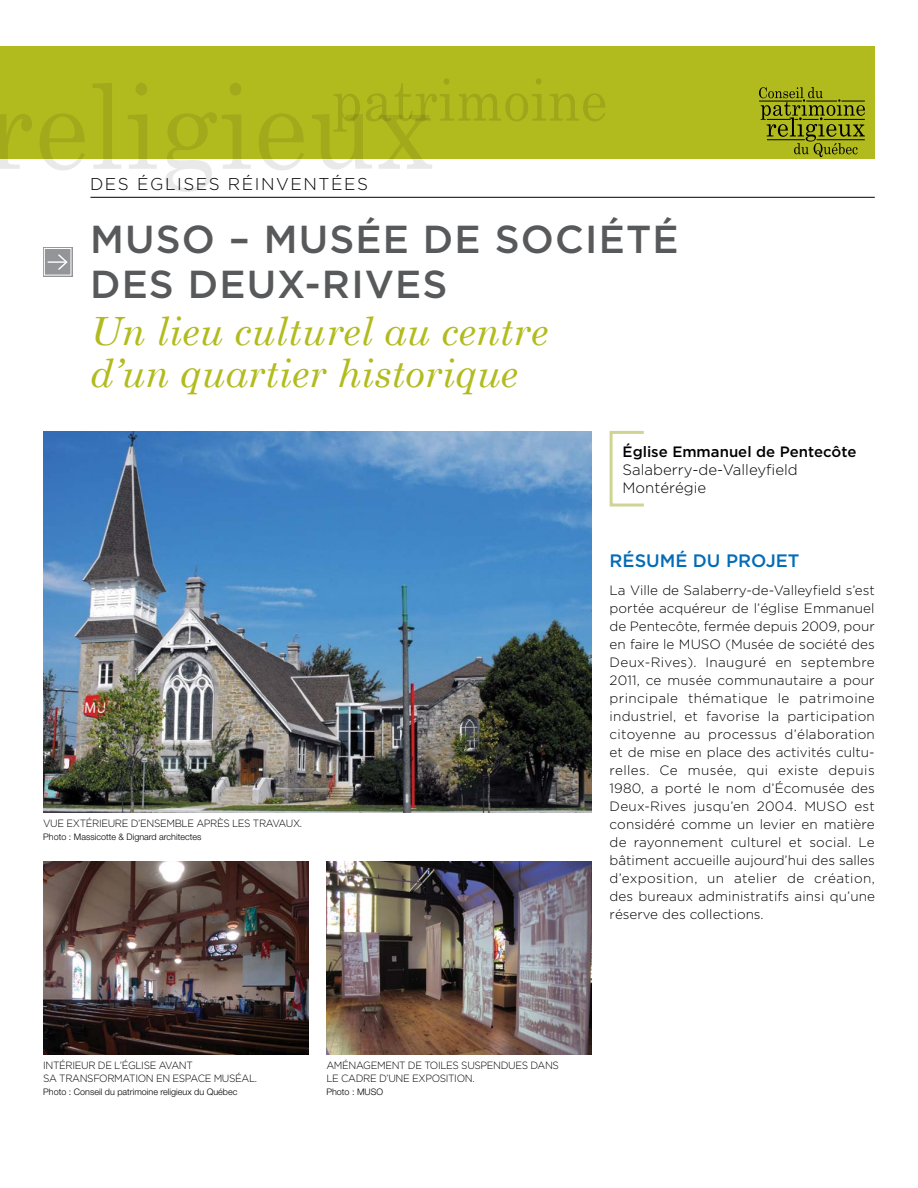
<style>
.page{position:relative;width:918px;height:1188px;background:#fff}
.page>*{position:absolute;margin:0;border:0;box-sizing:border-box;transform-origin:0 0}
.t1{font:italic 39px/42px "Century Schoolbook";color:#b2bb1e}
.t2{font:500 39px/45px "Gotham";letter-spacing:.03em;color:#58595b}
.t3{font:500 18px "Gotham";color:#036cb6}
.t4{font:300 17.1px "Gotham";color:#000}
.t5{font:300 15px/18px "Gotham";color:#000}
.t6{font:500 15px "Gotham";color:#000}
.t7{font:300 13.5px/18px "Gotham";color:#000;text-align:justify}
.t8{font:300 10.5px "Gotham";letter-spacing:.095em;color:#000;scale:.95 1}
.t9{font:300 9px "Helvetica Neue";color:#000}
</style>
<div class="page">
<div style="left:610px;top:431px;width:35px;height:76px;border:3px solid #cfd494"></div>
<div style="left:0;top:46px;width:875px;height:113px;background:#b2bb1e"></div>
<svg style="left:0;top:114px;width:32px;height:55px"></svg>
<svg style="left:40px;top:113px;width:45px;height:57px"></svg>
<svg style="left:93px;top:83px;width:28px;height:86px"></svg>
<svg style="left:128px;top:83px;width:29px;height:86px"></svg>
<svg style="left:165px;top:83px;width:86px;height:109px"></svg>
<svg style="left:259px;top:113px;width:45px;height:57px"></svg>
<svg style="left:312px;top:78px;width:293px;height:92px"></svg>
<svg style="left:759px;top:87px;width:106px;height:70px"></svg>
<svg style="left:43px;top:247px;width:30px;height:30px"></svg>
<hr style="left:90px;top:197px;width:785px;height:1px;background:#000">
<img style="left:43px;top:861px;width:265px;height:193px">
<img style="left:326px;top:861px;width:266px;height:193px">
<img style="left:43px;top:431px;width:549px;height:381px">
<p class="t4" style="left:90px;top:175px;width:27px">Des</p>
<p class="t4" style="left:137px;top:175px;width:40px">églises</p>
<p class="t4" style="left:228px;top:175px;width:11px">réi</p>
<p class="t4" style="left:261px;top:175px;width:83px">nventées</p>
<h1 class="t2" style="left:90px;top:216px;width:590px;text-indent:266px">ÉE DE SOCIÉTÉ<br>DES DEUX-RIVES</h1>
<h1 class="t2" style="left:90px;top:216px;width:31px">MUSO</h1>
<h1 class="t2" style="left:229px;top:216px;width:64px">– MUS</h1>
<h1 class="t1" style="left:90px;top:309px;width:460px">Un lieu culturel au centre d’un quartier historique</h1>
<p class="t8" style="left:43px;top:818px;width:53px">Vue extérieure</p>
<p class="t8" style="left:131px;top:818px;width:33px">d’ensem</p>
<p class="t8" style="left:175px;top:818px;width:68px">ble après les</p>
<p class="t8" style="left:253px;top:818px;width:53px">travaux.</p>
<p class="t9" style="left:43px;top:832px;width:160px">Photo : Massicotte &amp; Dignard architectes</p>
<p class="t6" style="left:623px;top:443px;width:235px">Église Emmanuel de Pentecôte</p>
<p class="t5" style="left:623px;top:460px;width:177px">Salaberry-de-Valleyfield<br>Montérégie</p>
<h2 class="t3" style="left:610px;top:550px;width:191px">Résumé du projet</h2>
<p class="t7" style="left:610px;top:581px;width:267px">La Ville de Salaberry-de-Valleyfield s’est portée acquéreur de l’église Emmanuel de Pentecôte, fermée depuis 2009, pour en faire le MUSO (Musée de société des Deux-Rives). Inauguré en septembre 2011, ce musée communautaire a pour principale thématique le patrimoine industriel, et favorise la participation citoyenne au processus d’élaboration et de mise en place des activités cultu&shy;relles. Ce musée, qui existe depuis 1980, a porté le nom d’Écomusée des Deux-Rives jusqu’en 2004. MUSO est considéré comme un levier en matière de rayonnement culturel et social. Le bâtiment accueille aujourd’hui des salles d’exposition, un atelier de création, des bureaux administratifs ainsi qu’une réserve des collections.</p>
<p class="t8" style="left:43px;top:1060px;width:24px">Intérieur</p>
<p class="t8" style="left:98px;top:1060px;width:46px">de l’église</p>
<p class="t8" style="left:159px;top:1060px;width:37px">avant</p>
<p class="t8" style="left:43px;top:1073px;width:68px">sa transform</p>
<p class="t8" style="left:123px;top:1073px;width:104px">ation en espace musé</p>
<p class="t8" style="left:242px;top:1073px;width:18px">al.</p>
<p class="t9" style="left:43px;top:1086px;width:196px">Photo : Conseil du patrimoine religieux du Québec</p>
<p class="t8" style="left:326px;top:1060px;width:9px">Amé</p>
<p class="t8" style="left:349px;top:1060px;width:32px">nageme</p>
<p class="t8" style="left:392px;top:1060px;width:48px">nt de toiles</p>
<p class="t8" style="left:461px;top:1060px;width:8px">suspe</p>
<p class="t8" style="left:493px;top:1060px;width:16px">ndues</p>
<p class="t8" style="left:530px;top:1060px;width:30px">dans</p>
<p class="t8" style="left:326px;top:1073px;width:39px">le cadre</p>
<p class="t8" style="left:379px;top:1073px;width:56px">d’une exposi</p>
<p class="t8" style="left:448px;top:1073px;width:29px">tion.</p>
<p class="t9" style="left:326px;top:1086px;width:58px">Photo : MUSO</p>
</div>
